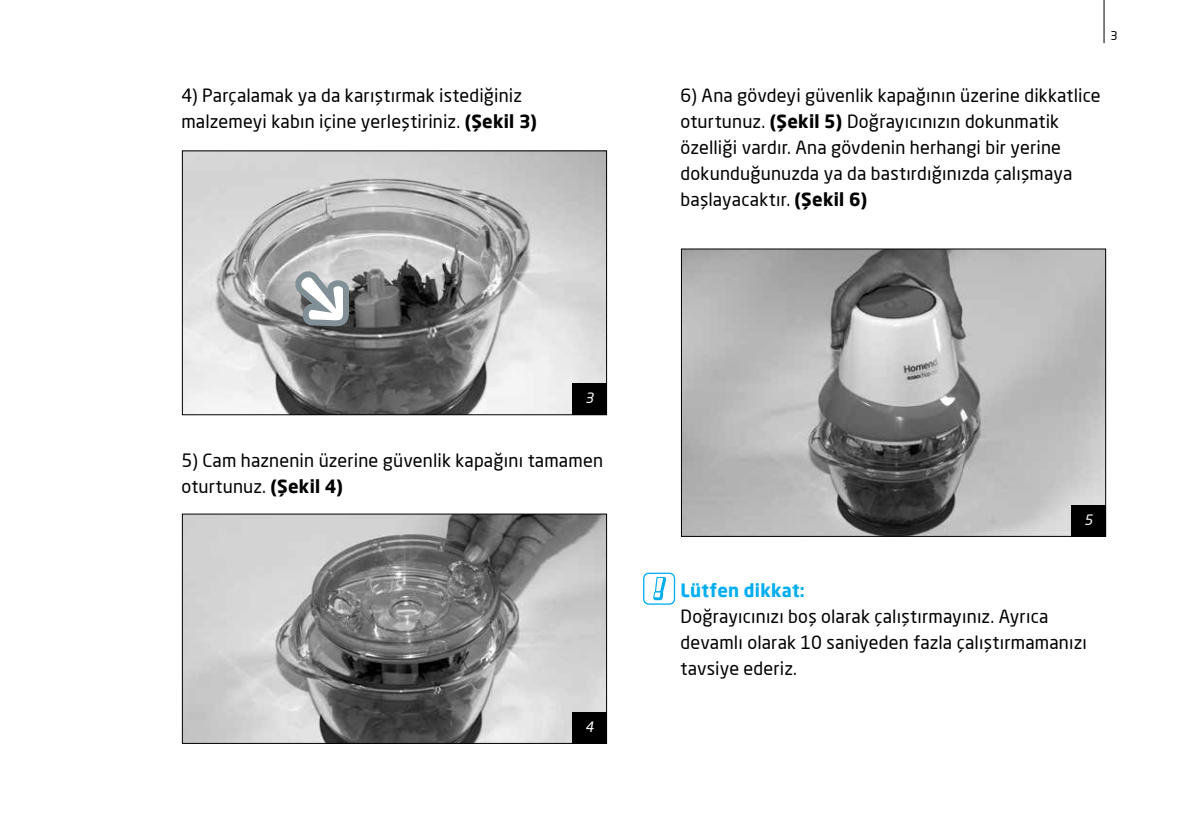
<style>
.page{position:relative;width:1191px;height:840px;background:#fff}
.page>*{position:absolute;margin:0;border:0;box-sizing:border-box;transform-origin:0 0}
.t1{font:18px/26px "Neo Sans Pro";letter-spacing:.01em;color:#000}
.t2{font:700 18px "Neo Sans Pro";letter-spacing:.015em;color:#00aeef}
.t3{font:italic 14px "Neo Sans Pro";color:#fff}
.t4{font:12px "Neo Sans Pro";color:#000}
.s1{font-weight:700}
</style>
<div class="page">
<hr style="left:1103px;top:0;width:1px;height:43px;background:#000">
<img style="left:184px;top:152px;width:421px;height:261px">
<div style="left:182px;top:150px;width:425px;height:265px;border:1px solid #000"></div>
<img style="left:184px;top:515px;width:421px;height:226px">
<div style="left:182px;top:513px;width:425px;height:230px;border:1px solid #000"></div>
<div style="left:572px;top:383px;width:35px;height:32px;background:#000"></div>
<div style="left:572px;top:711px;width:35px;height:32px;background:#000"></div>
<svg style="left:295px;top:150px;width:77px;height:201px;background:#a8a9aa"></svg>
<img style="left:683px;top:250px;width:421px;height:284px">
<div style="left:681px;top:248px;width:425px;height:288px;border:1px solid #000"></div>
<div style="left:1071px;top:504px;width:35px;height:32px;background:#000"></div>
<svg style="left:643px;top:572px;width:32px;height:32px"></svg>
<p class="t1" style="left:181px;top:82px;width:357px">4) Parçalamak ya da karıştırmak istediğiniz malzemeyi kabın içine yerleştiriniz. <span class="s1">(Şekil 3)</span></p>
<p class="t3" style="left:585px;top:389px;width:10px">3</p>
<p class="t1" style="left:181px;top:446px;width:423px">5) Cam haznenin üzerine güvenlik kapağını tamamen oturtunuz. <span class="s1">(Şekil 4)</span></p>
<p class="t3" style="left:585px;top:717px;width:10px">4</p>
<p class="t4" style="left:1110px;top:28px;width:9px">3</p>
<p class="t1" style="left:680px;top:82px;width:421px">6) Ana gövdeyi güvenlik kapağının üzerine dikkatlice oturtunuz. <span class="s1">(Şekil 5)</span> Doğrayıcınızın dokunmatik özelliği vardır. Ana gövdenin herhangi bir yerine dokunduğunuzda ya da bastırdığınızda çalışmaya başlayacaktır. <span class="s1">(Şekil 6)</span></p>
<p class="t3" style="left:1084px;top:511px;width:10px">5</p>
<p class="t2" style="left:680px;top:578px;width:126px">Lütfen dikkat:</p>
<p class="t1" style="left:680px;top:602px;width:408px">Doğrayıcınızı boş olarak çalıştırmayınız. Ayrıca devamlı olarak 10 saniyeden fazla çalıştırmamanızı tavsiye ederiz.</p>
</div>
